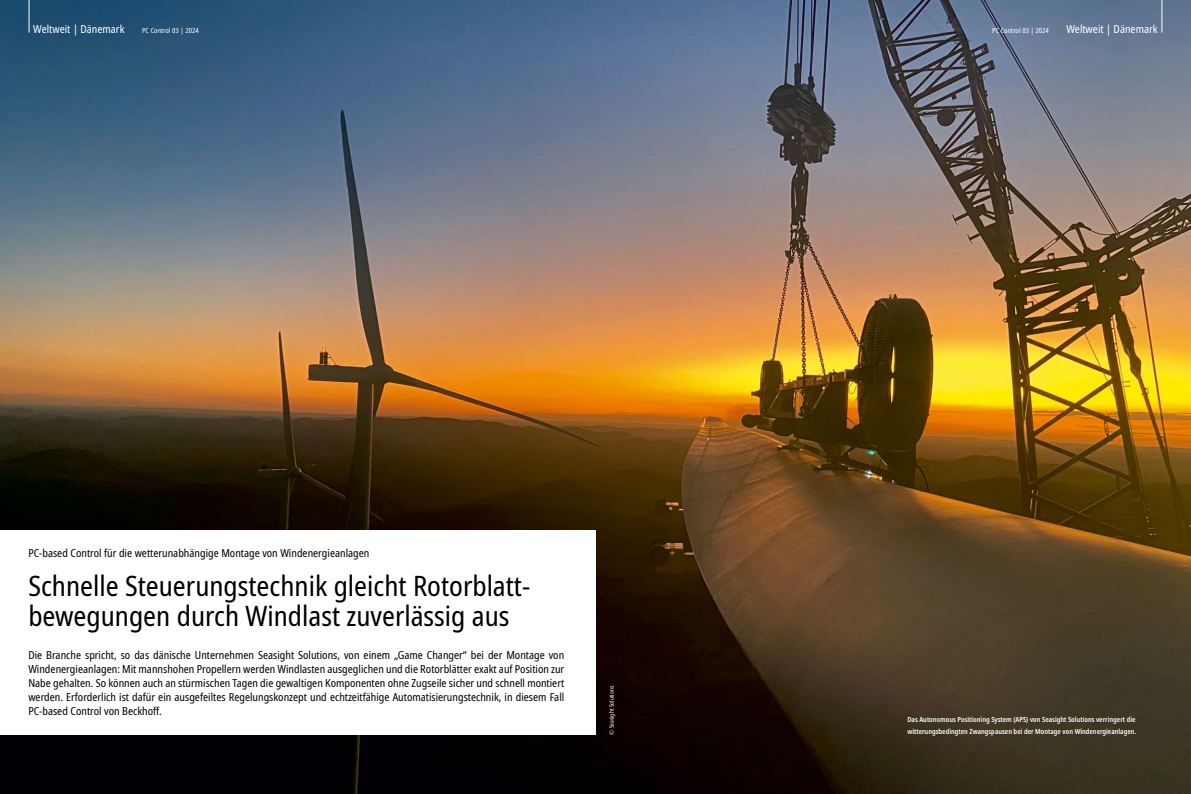
<style>
.page{position:relative;width:1191px;height:794px;background:#fff}
.page>*{position:absolute;margin:0;border:0;box-sizing:border-box;transform-origin:0 0}
.t1{font:condensed 28px/30px "Noto Sans";color:#000}
.t2{font:condensed 11px/14.2px "Noto Sans";color:#000;text-align:justify}
.t3{font:condensed 11px "Noto Sans";color:#fff}
.t4{font:600 condensed 7px/12.8px "Noto Sans";color:#fff}
.t5{font:condensed 7px "Noto Sans";color:#fff}
.t6{font:condensed 6px "Noto Sans";color:#fff}
</style>
<div class="page">
<img style="left:0;top:0;width:1191px;height:794px">
<hr style="left:1161px;top:0;width:1px;height:33px;background:#fff">
<hr style="left:29px;top:0;width:1px;height:33px;background:#fff">
<div style="left:0;top:530px;width:595px;height:204px;background:#fff"></div>
<p class="t3" style="left:33px;top:21px;width:93px">Weltweit | Dänemark</p>
<p class="t5" style="left:142px;top:25px;width:58px">PC Control 03 | 2024</p>
<p class="t5" style="left:992px;top:25px;width:58px">PC Control 03 | 2024</p>
<p class="t3" style="left:1066px;top:21px;width:93px">Weltweit | Dänemark</p>
<p class="t2" style="left:28px;top:546px;width:343px">PC-based Control für die wetterunabhängige Montage von Windenergieanlagen</p>
<h1 class="t1" style="left:28px;top:571px;width:503px">Schnelle Steuerungstechnik gleicht Rotorblatt&shy;bewegungen durch Windlast zuverlässig aus</h1>
<p class="t2" style="left:28px;top:648px;width:537px">Die Branche spricht, so das dänische Unternehmen Seasight Solutions, von einem „Game Changer“ bei der Montage von Windenergieanlagen: Mit mannshohen Propellern werden Windlasten ausgeglichen und die Rotorblätter exakt auf Position zur Nabe gehalten. So können auch an stürmischen Tagen die gewaltigen Komponenten ohne Zugseile sicher und schnell montiert werden. Erforderlich ist dafür ein ausgefeiltes Regelungskonzept und echtzeitfähige Automatisierungstechnik, in diesem Fall PC-based Control von Beckhoff.</p>
<p class="t6" style="left:607px;top:735px;width:50px;rotate:-90deg">© Seasight Solutions</p>
<p class="t4" style="left:907px;top:713px;width:230px">Das Autonomous Positioning System (APS) von Seasight Solutions verringert die witterungsbedingten Zwangspausen bei der Montage von Windenergieanlagen.</p>
</div>
